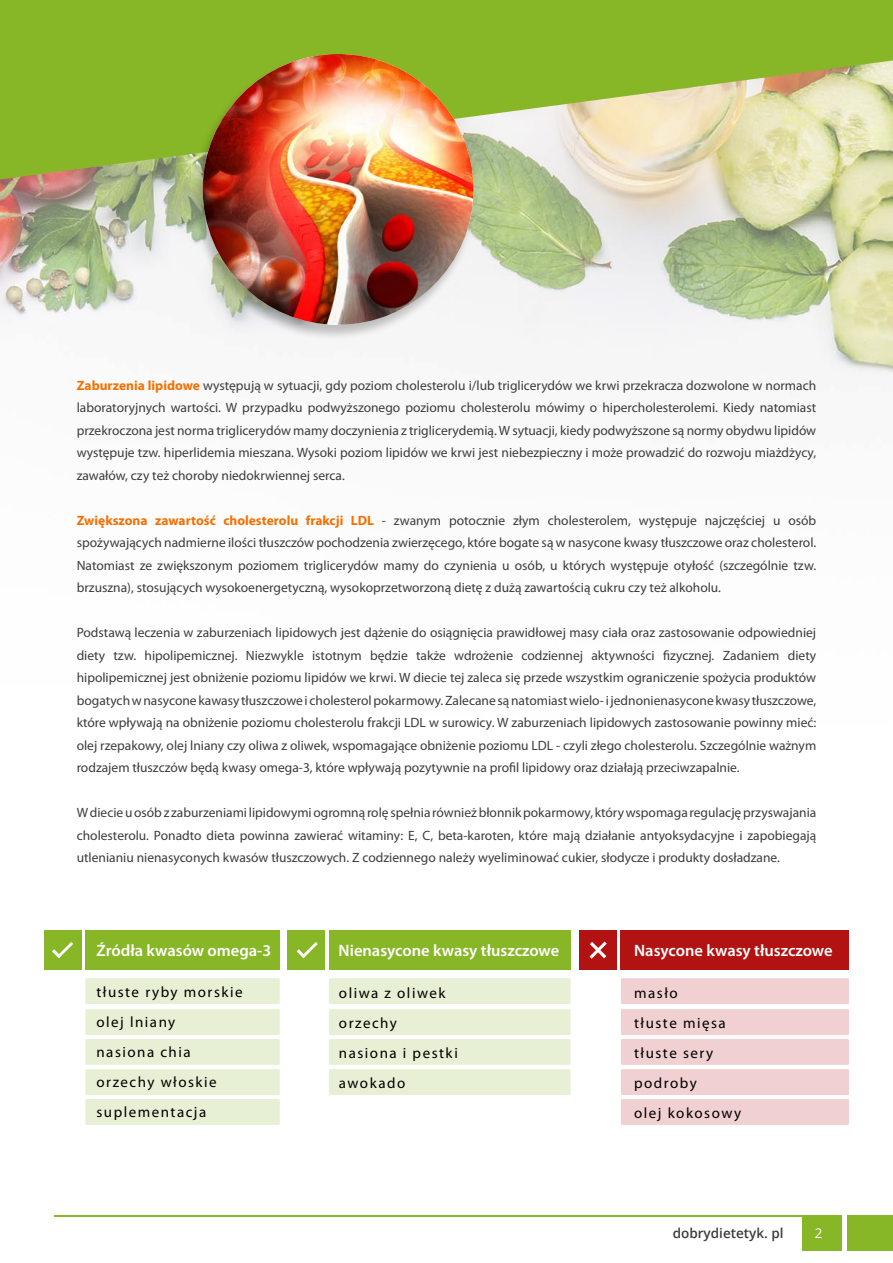
<style>
.page{position:relative;width:893px;height:1263px;background:#fff}
.page>*{position:absolute;margin:0;border:0;box-sizing:border-box;transform-origin:0 0}
.t1{font:600 16.5px "Myriad Pro";color:#fff}
.t2{font:15px/30px "Myriad Pro";letter-spacing:.1em;color:#000}
.t3{font:13.5px/22.5px "Myriad Pro";color:#3c3c3b;text-align:justify}
.t4{font:600 13.5px "Open Sans";color:#3c3c3b}
.t5{font:13.5px "Open Sans";color:#fff}
.s1{font-weight:700;color:#f47003}
</style>
<div class="page">
<img style="left:0;top:179px;width:893px;height:1072px">
<div style="left:803px;top:1215px;width:39px;height:36px;background:#87b726"></div>
<hr style="left:54px;top:1215px;width:757px;height:1px;background:#87b726">
<div style="left:848px;top:1215px;width:45px;height:36px;background:#87b726"></div>
<svg style="left:0;top:0;width:893px;height:179px;background:#a4c255"></svg>
<div style="left:191px;top:53px;width:287px;height:287px;background:#000;opacity:.23"></div>
<img style="left:203px;top:54px;width:270px;height:271px;border-radius:135px">
<div style="left:621px;top:978px;width:228px;height:26px;background:#f0d0d0"></div>
<div style="left:329px;top:978px;width:242px;height:26px;background:#e7f0d4"></div>
<div style="left:85px;top:978px;width:195px;height:26px;background:#e7f0d4"></div>
<div style="left:621px;top:1009px;width:228px;height:26px;background:#f0d0d0"></div>
<div style="left:329px;top:1009px;width:242px;height:26px;background:#e7f0d4"></div>
<div style="left:85px;top:1009px;width:195px;height:26px;background:#e7f0d4"></div>
<div style="left:621px;top:1039px;width:228px;height:26px;background:#f0d0d0"></div>
<div style="left:329px;top:1039px;width:242px;height:26px;background:#e7f0d4"></div>
<div style="left:85px;top:1039px;width:195px;height:26px;background:#e7f0d4"></div>
<div style="left:621px;top:1069px;width:228px;height:26px;background:#f0d0d0"></div>
<div style="left:329px;top:1069px;width:242px;height:26px;background:#e7f0d4"></div>
<div style="left:85px;top:1069px;width:195px;height:26px;background:#e7f0d4"></div>
<div style="left:85px;top:1099px;width:195px;height:26px;background:#e7f0d4"></div>
<div style="left:621px;top:1099px;width:228px;height:26px;background:#f0d0d0"></div>
<div style="left:579px;top:930px;width:270px;height:40px;background:#b31212"></div>
<div style="left:287px;top:930px;width:284px;height:40px;background:#87b726"></div>
<div style="left:44px;top:930px;width:236px;height:40px;background:#87b726"></div>
<p class="t3" style="left:77px;top:374px;width:741px"><span class="s1">Zaburzenia lipidowe</span> występują w sytuacji, gdy poziom cholesterolu i/lub triglicerydów we krwi przekracza dozwolone w normach laboratoryjnych wartości. W przypadku podwyższonego poziomu cholesterolu mówimy o hipercholesterolemi. Kiedy natomiast przekroczona jest norma triglicerydów mamy doczynienia z triglicerydemią. W sytuacji, kiedy podwyższone są normy obydwu lipidów występuje tzw. hiperlidemia mieszana. Wysoki poziom lipidów we krwi jest niebezpieczny i może prowadzić do rozwoju miażdżycy, zawałów, czy też choroby niedokrwiennej serca.</p>
<p class="t3" style="left:77px;top:509px;width:741px"><span class="s1">Zwiększona zawartość cholesterolu frakcji LDL</span> - zwanym potocznie złym cholesterolem, występuje najczęściej u osób spożywających nadmierne ilości tłuszczów pochodzenia zwierzęcego, które bogate są w nasycone kwasy tłuszczowe oraz cholesterol.<br>Natomiast ze zwiększonym poziomem triglicerydów mamy do czynienia u osób, u których występuje otyłość (szczególnie tzw. brzuszna), stosujących wysokoenergetyczną, wysokoprzetworzoną dietę z dużą zawartością cukru czy też alkoholu.</p>
<p class="t3" style="left:77px;top:621px;width:741px">Podstawą leczenia w zaburzeniach lipidowych jest dążenie do osiągnięcia prawidłowej masy ciała oraz zastosowanie odpowiedniej diety tzw. hipolipemicznej. Niezwykle istotnym będzie także wdrożenie codziennej aktywności fizycznej. Zadaniem diety hipolipemicznej jest obniżenie poziomu lipidów we krwi. W diecie tej zaleca się przede wszystkim ograniczenie spożycia produktów bogatych w nasycone kawasy tłuszczowe i cholesterol pokarmowy. Zalecane są natomiast wielo- i jednonienasycone kwasy tłuszczowe, które wpływają na obniżenie poziomu cholesterolu frakcji LDL w surowicy. W zaburzeniach lipidowych zastosowanie powinny mieć: olej rzepakowy, olej lniany czy oliwa z oliwek, wspomagające obniżenie poziomu LDL - czyli złego cholesterolu. Szczególnie ważnym rodzajem tłuszczów będą kwasy omega-3, które wpływają pozytywnie na profil lipidowy oraz działają przeciwzapalnie.</p>
<p class="t3" style="left:77px;top:801px;width:741px">W diecie u osób z zaburzeniami lipidowymi ogromną rolę spełnia również błonnik pokarmowy, który wspomaga regulację przyswajania cholesterolu. Ponadto dieta powinna zawierać witaminy: E, C, beta-karoten, które mają działanie antyoksydacyjne i zapobiegają utlenianiu nienasyconych kwasów tłuszczowych. Z codziennego należy wyeliminować cukier, słodycze i produkty dosładzane.</p>
<p class="t1" style="left:96px;top:940px;width:176px">Źródła kwasów omega-3</p>
<p class="t1" style="left:339px;top:940px;width:222px">Nienasycone kwasy tłuszczowe</p>
<p class="t1" style="left:634px;top:940px;width:200px">Nasycone kwasy tłuszczowe</p>
<p class="t2" style="left:339px;top:978px;width:120px">oliwa z oliwek orzechy nasiona i pestki awokado</p>
<p class="t2" style="left:96px;top:977px;width:148px">tłuste ryby morskie olej lniany<br>nasiona chia orzechy włoskie suplementacja</p>
<p class="t2" style="left:634px;top:978px;width:109px">masło<br>tłuste mięsa tłuste sery podroby<br>olej kokosowy</p>
<p class="t4" style="left:673px;top:1224px;width:112px">dobrydietetyk. pl</p>
<p class="t5" style="left:815px;top:1223px;width:9px">2</p>
</div>
